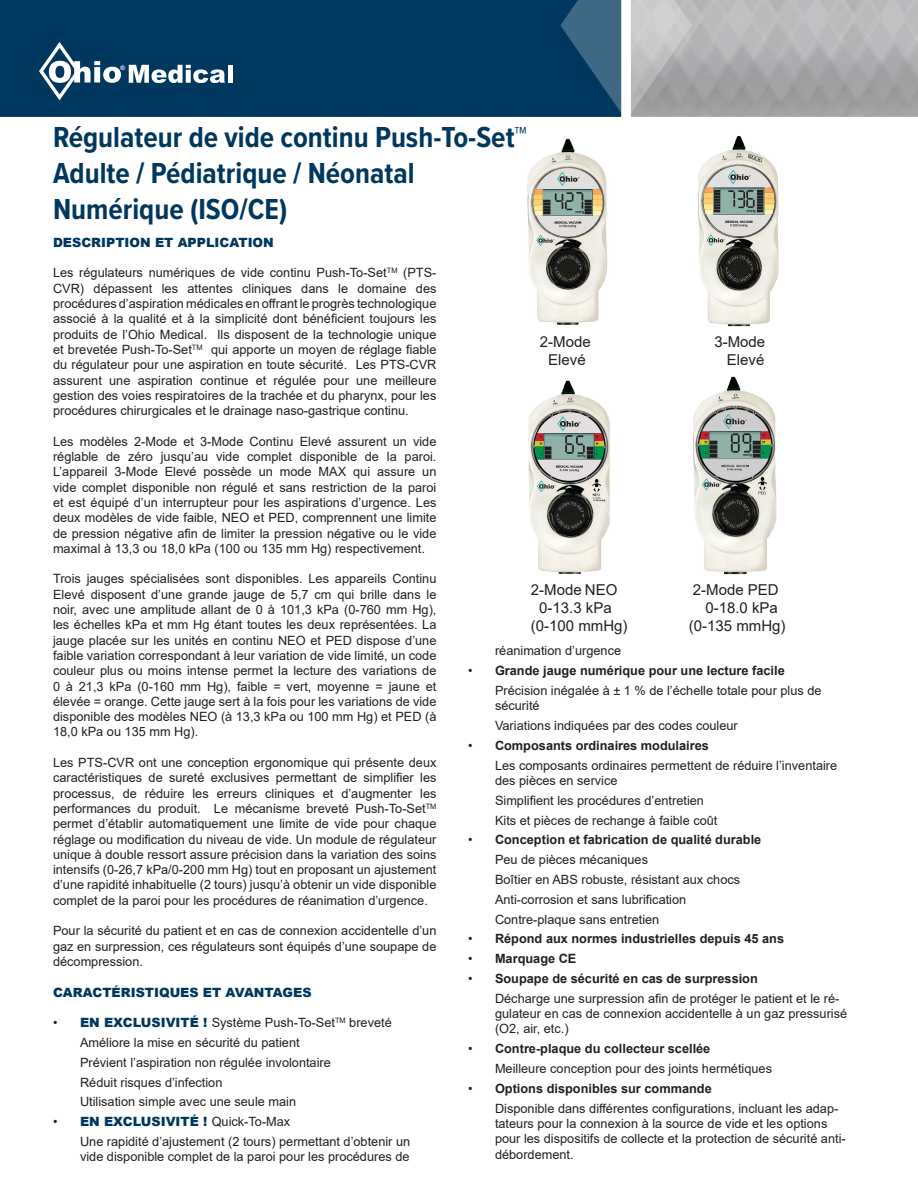
<style>
.page{position:relative;width:918px;height:1188px;background:#fff}
.page>*{position:absolute;margin:0;border:0;box-sizing:border-box;transform-origin:0 0}
.t1{font:700 30px "Proxima Nova Cond";color:#00375e}
.t2{font:15px "Arial";color:#231f20}
.t3{font:12.75px/15.3px "Arial";color:#231f20;text-align:justify}
.t4{font:700 12.75px "Arial";color:#231f20}
.t5{font:900 12.75px "Arial";color:#00375e}
.t6{font:700 6.15px "Arial";color:#fff}
.s1{font-weight:900;color:#00375e}
.s2{font-weight:400;color:#231f20}
.s3{font-weight:400}
</style>
<div class="page">
<div style="left:0;top:0;width:560px;height:117px;background:#00375e"></div>
<svg style="left:560px;top:0;width:358px;height:117px;background:#99a1a9"></svg>
<svg style="left:129px;top:65px;width:96px;height:18px"></svg>
<div style="left:228px;top:65px;width:5px;height:18px;background:#fff"></div>
<svg style="left:39px;top:42px;width:82px;height:58px"></svg>
<img style="left:527px;top:138px;width:81px;height:187px">
<img style="left:698px;top:136px;width:81px;height:191px">
<img style="left:528px;top:380px;width:82px;height:194px">
<img style="left:693px;top:376px;width:84px;height:199px">
<p class="t6" style="left:121px;top:64px;width:6px">®</p>
<p class="t1" style="left:53px;top:115px;width:475px">Régulateur de vide continu Push-To-Set™</p>
<p class="t1" style="left:53px;top:151px;width:363px">Adulte / Pédiatrique / Néonatal</p>
<p class="t1" style="left:53px;top:187px;width:236px">Numérique (ISO/CE)</p>
<p class="t5" style="left:53px;top:233px;width:222px">DESCRIPTION ET APPLICATION</p>
<p class="t3" style="left:53px;top:265px;width:385px">Les régulateurs numériques de vide continu Push-To-Set<sup>TM</sup> (PTS-CVR) dépassent les attentes cliniques dans le domaine des procédures d’aspiration médicales en offrant le progrès technologique associé à la qualité et à la simplicité dont bénéficient toujours les produits de l’Ohio Medical. Ils disposent de la technologie unique et brevetée Push-To-Set<sup>TM</sup> qui apporte un moyen de réglage fiable du régulateur pour une aspiration en toute sécurité. Les PTS-CVR assurent une aspiration continue et régulée pour une meilleure gestion des voies respiratoires de la trachée et du pharynx, pour les procédures chirurgicales et le drainage naso-gastrique continu.</p>
<p class="t3" style="left:53px;top:434px;width:385px">Les modèles 2-Mode et 3-Mode Continu Elevé assurent un vide réglable de zéro jusqu’au vide complet disponible de la paroi.<br>L’appareil 3-Mode Elevé possède un mode MAX qui assure un vide complet disponible non régulé et sans restriction de la paroi et est équipé d’un interrupteur pour les aspirations d’urgence. Les deux modèles de vide faible, NEO et PED, comprennent une limite de pression négative afin de limiter la pression négative ou le vide maximal à 13,3 ou 18,0 kPa (100 ou 135 mm Hg) respectivement.</p>
<p class="t3" style="left:53px;top:571px;width:385px">Trois jauges spécialisées sont disponibles. Les appareils Continu Elevé disposent d’une grande jauge de 5,7 cm qui brille dans le noir, avec une amplitude allant de 0 à 101,3 kPa (0-760 mm Hg), les échelles kPa et mm Hg étant toutes les deux représentées. La jauge placée sur les unités en continu NEO et PED dispose d’une faible variation correspondant à leur variation de vide limité, un code couleur plus ou moins intense permet la lecture des variations de 0 à 21,3 kPa (0-160 mm Hg), faible = vert, moyenne = jaune et élevée = orange. Cette jauge sert à la fois pour les variations de vide disponible des modèles NEO (à 13,3 kPa ou 100 mm Hg) et PED (à 18,0 kPa ou 135 mm Hg).</p>
<p class="t3" style="left:53px;top:755px;width:385px">Les PTS-CVR ont une conception ergonomique qui présente deux caractéristiques de sureté exclusives permettant de simplifier les processus, de réduire les erreurs cliniques et d’augmenter les performances du produit. Le mécanisme breveté Push-To-Set<sup>TM </sup>permet d’établir automatiquement une limite de vide pour chaque réglage ou modification du niveau de vide. Un module de régulateur unique à double ressort assure précision dans la variation des soins intensifs (0-26,7 kPa/0-200 mm Hg) tout en proposant un ajustement d’une rapidité inhabituelle (2 tours) jusqu’à obtenir un vide disponible complet de la paroi pour les procédures de réanimation d’urgence.</p>
<p class="t3" style="left:53px;top:923px;width:385px">Pour la sécurité du patient et en cas de connexion accidentelle d’un gaz en surpression, ces régulateurs sont équipés d’une soupape de décompression.</p>
<p class="t5" style="left:53px;top:983px;width:260px">CARACTÉRISTIQUES ET AVANTAGES</p>
<p class="t3" style="left:53px;top:1015px;width:340px">• <span class="s1">EN EXCLUSIVITÉ !</span> Système Push-To-Set<sup>TM</sup> breveté</p>
<p class="t3" style="left:80px;top:1035px;width:221px">Améliore la mise en sécurité du patient</p>
<p class="t3" style="left:80px;top:1055px;width:252px">Prévient l’aspiration non régulée involontaire</p>
<p class="t3" style="left:80px;top:1074px;width:144px">Réduit risques d’infection</p>
<p class="t3" style="left:80px;top:1094px;width:218px">Utilisation simple avec une seule main</p>
<p class="t5" style="left:53px;top:1112px;width:239px"><span class="s2">•</span> EN EXCLUSIVITÉ ! <span class="s2">Quick-To-Max</span></p>
<p class="t3" style="left:80px;top:1134px;width:332px">Une rapidité d’ajustement (2 tours) permettant d’obtenir un vide disponible complet de la paroi pour les procédures de</p>
<p class="t2" style="left:540px;top:331px;width:52px">2-Mode</p>
<p class="t2" style="left:714px;top:331px;width:52px">3-Mode</p>
<p class="t2" style="left:548px;top:349px;width:39px">Elevé</p>
<p class="t2" style="left:727px;top:349px;width:39px">Elevé</p>
<p class="t2" style="left:531px;top:579px;width:88px">2-Mode NEO</p>
<p class="t2" style="left:693px;top:579px;width:87px">2-Mode PED</p>
<p class="t2" style="left:539px;top:597px;width:74px">0-13.3 kPa</p>
<p class="t2" style="left:705px;top:597px;width:74px">0-18.0 kPa</p>
<p class="t2" style="left:531px;top:615px;width:98px">(0-100 mmHg)</p>
<p class="t2" style="left:689px;top:615px;width:98px">(0-135 mmHg)</p>
<p class="t3" style="left:495px;top:643px;width:128px">réanimation d’urgence</p>
<p class="t4" style="left:468px;top:662px;width:318px"><span class="s3">•</span> Grande jauge numérique pour une lecture facile</p>
<p class="t3" style="left:495px;top:683px;width:328px">Précision inégalée à ± 1 % de l’échelle totale pour plus de sécurité</p>
<p class="t3" style="left:495px;top:718px;width:244px">Variations indiquées par des codes couleur</p>
<p class="t4" style="left:468px;top:737px;width:242px"><span class="s3">•</span> Composants ordinaires modulaires</p>
<p class="t3" style="left:495px;top:758px;width:344px">Les composants ordinaires permettent de réduire l’inventaire des pièces en service</p>
<p class="t3" style="left:495px;top:793px;width:211px">Simplifient les procédures d’entretien</p>
<p class="t3" style="left:495px;top:812px;width:224px">Kits et pièces de rechange à faible coût</p>
<p class="t4" style="left:468px;top:831px;width:295px"><span class="s3">•</span> Conception et fabrication de qualité durable</p>
<p class="t3" style="left:495px;top:852px;width:155px">Peu de pièces mécaniques</p>
<p class="t3" style="left:495px;top:872px;width:247px">Boîtier en ABS robuste, résistant aux chocs</p>
<p class="t3" style="left:495px;top:892px;width:193px">Anti-corrosion et sans lubrification</p>
<p class="t3" style="left:495px;top:911px;width:166px">Contre-plaque sans entretien</p>
<p class="t4" style="left:468px;top:930px;width:318px"><span class="s3">•</span> Répond aux normes industrielles depuis 45 ans</p>
<p class="t4" style="left:468px;top:950px;width:110px"><span class="s3">•</span> Marquage CE</p>
<p class="t4" style="left:468px;top:970px;width:291px"><span class="s3">•</span> Soupape de sécurité en cas de surpression</p>
<p class="t3" style="left:495px;top:991px;width:354px;text-align:left">Décharge une surpression afin de protéger le patient et le ré&shy;gulateur en cas de connexion accidentelle à un gaz pressurisé (O2, air, etc.)</p>
<p class="t4" style="left:468px;top:1040px;width:244px"><span class="s3">•</span> Contre-plaque du collecteur scellée</p>
<p class="t3" style="left:495px;top:1061px;width:279px">Meilleure conception pour des joints hermétiques</p>
<p class="t4" style="left:468px;top:1079px;width:245px"><span class="s3">•</span> Options disponibles sur commande</p>
<p class="t3" style="left:495px;top:1100px;width:352px;text-align:left">Disponible dans différentes configurations, incluant les adap&shy;tateurs pour la connexion à la source de vide et les options pour les dispositifs de collecte et la protection de sécurité anti&shy;débordement.</p>
</div>
